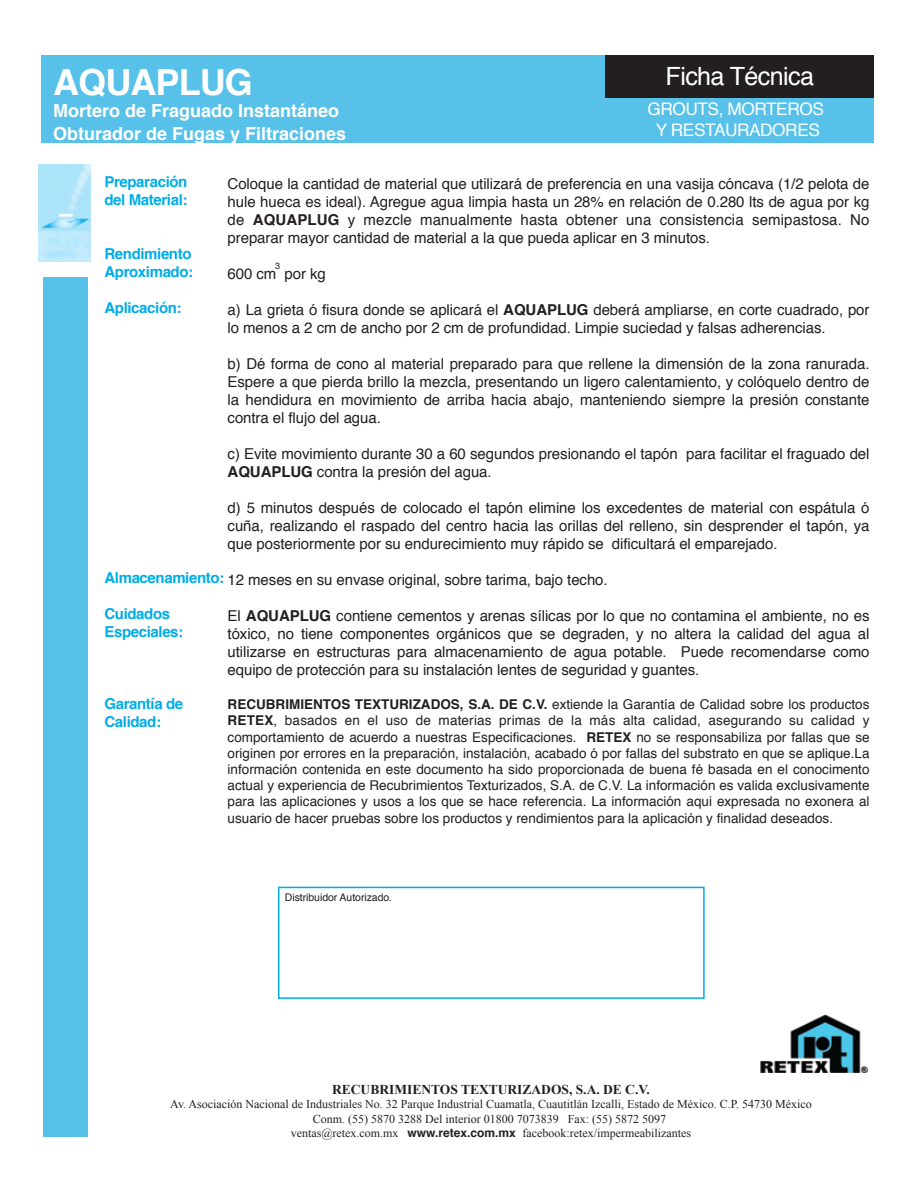
<style>
.page{position:relative;width:918px;height:1188px;background:#fff}
.page>*{position:absolute;margin:0;border:0;box-sizing:border-box;transform-origin:0 0}
.t1{font:700 36px "Helvetica";letter-spacing:-.025em;color:#fff}
.t2{font:25.05px "Helvetica";letter-spacing:-.025em;color:#fff}
.t3{font:700 18px/22.5px "Helvetica";color:#fff}
.t4{font:17.25px/20.7px "Helvetica";letter-spacing:-.025em;color:#fff;text-align:center}
.t5{font:15px/18px "Helvetica";letter-spacing:-.005em;color:#231f20;text-align:justify}
.t6{font:700 15px/18px "Helvetica";letter-spacing:-.025em;color:#00ade8}
.t7{font:13.5px/16.2px "Helvetica";color:#231f20;text-align:justify}
.t8{font:700 13.5px "Times New Roman";color:#231f20}
.t9{font:12px/14.4px "Times New Roman";color:#231f20;text-align:center}
.t10{font:10.5px "Helvetica";letter-spacing:-.005em;color:#231f20}
.t11{font:9px "Helvetica";color:#231f20}
.s1{font-weight:700}
.s2{font-family:"Helvetica";font-weight:700}
</style>
<div class="page">
<img style="left:38px;top:164px;width:53px;height:98px">
<div style="left:41px;top:55px;width:833px;height:88px;background:#58c1e9"></div>
<div style="left:605px;top:55px;width:269px;height:43px;background:#231f20"></div>
<img style="left:760px;top:1014px;width:108px;height:58px">
<div style="left:44px;top:277px;width:44px;height:859px;background:#58c1e9"></div>
<div style="left:278px;top:887px;width:427px;height:112px;border:2px solid #00ade8"></div>
<h1 class="t1" style="left:53px;top:53px;width:201px">AQUAPLUG</h1>
<p class="t3" style="left:53px;top:100px;width:295px">Mortero de Fraguado Instantáneo<br>Obturador de Fugas y Filtraciones</p>
<h2 class="t2" style="left:666px;top:57px;width:150px">Ficha Técnica</h2>
<p class="t4" style="left:647px;top:100px;width:178px">GROUTS, MORTEROS<br>Y RESTAURADORES</p>
<p class="t6" style="left:104px;top:173px;width:85px">Preparación del Material:</p>
<p class="t5" style="left:228px;top:175px;width:643px">Coloque la cantidad de material que utilizará de preferencia en una vasija cóncava (1/2 pelota de hule hueca es ideal). Agregue agua limpia hasta un 28% en relación de 0.280 lts de agua por kg de <span class="s1">AQUAPLUG</span> y mezcle manualmente hasta obtener una consistencia semipastosa. No preparar mayor cantidad de material a la que pueda aplicar en 3 minutos.</p>
<p class="t5" style="left:228px;top:265px;width:100px">600 cm por kg</p>
<p class="t5" style="left:228px;top:301px;width:643px">a) La grieta ó fisura donde se aplicará el <span class="s1">AQUAPLUG</span> deberá ampliarse, en corte cuadrado, por lo menos a 2 cm de ancho por 2 cm de profundidad. Limpie suciedad y falsas adherencias.</p>
<p class="t5" style="left:228px;top:355px;width:643px">b) Dé forma de cono al material preparado para que rellene la dimensión de la zona ranurada.<br>Espere a que pierda brillo la mezcla, presentando un ligero calentamiento, y colóquelo dentro de la hendidura en movimiento de arriba hacia abajo, manteniendo siempre la presión constante contra el flujo del agua.</p>
<p class="t5" style="left:228px;top:445px;width:643px">c) Evite movimiento durante 30 a 60 segundos presionando el tapón para facilitar el fraguado del<br><span class="s1">AQUAPLUG</span> contra la presión del agua.</p>
<p class="t5" style="left:228px;top:499px;width:643px">d) 5 minutos después de colocado el tapón elimine los excedentes de material con espátula ó cuña, realizando el raspado del centro hacia las orillas del relleno, sin desprender el tapón, ya que posteriormente por su endurecimiento muy rápido se dificultará el emparejado.</p>
<p class="t5" style="left:228px;top:571px;width:382px">12 meses en su envase original, sobre tarima, bajo techo.</p>
<p class="t5" style="left:228px;top:607px;width:643px">El <span class="s1">AQUAPLUG</span> contiene cementos y arenas sílicas por lo que no contamina el ambiente, no es tóxico, no tiene componentes orgánicos que se degraden, y no altera la calidad del agua al utilizarse en estructuras para almacenamiento de agua potable. Puede recomendarse como equipo de protección para su instalación lentes de seguridad y guantes.</p>
<p class="t7" style="left:228px;top:697px;width:644px"><span class="s1">RECUBRIMIENTOS TEXTURIZADOS, S.A. DE C.V.</span> extiende la Garantía de Calidad sobre los productos <span class="s1">RETEX</span>, basados en el uso de materias primas de la más alta calidad, asegurando su calidad y comportamiento de acuerdo a nuestras Especificaciones. <span class="s1">RETEX</span> no se responsabiliza por fallas que se originen por errores en la preparación, instalación, acabado ó por fallas del substrato en que se aplique.La información contenida en este documento ha sido proporcionada de buena fé basada en el conocimento actual y experiencia de Recubrimientos Texturizados, S.A. de C.V. La información es valida exclusivamente para las aplicaciones y usos a los que se hace referencia. La información aqui expresada no exonera al usuario de hacer pruebas sobre los productos y rendimientos para la aplicación y finalidad deseados.</p>
<p class="t6" style="left:104px;top:245px;width:90px">Rendimiento<br>Aproximado:</p>
<p class="t6" style="left:104px;top:299px;width:79px">Aplicación:</p>
<p class="t11" style="left:275px;top:259px;width:7px">3</p>
<p class="t6" style="left:104px;top:569px;width:121px">Almacenamiento:</p>
<p class="t6" style="left:104px;top:605px;width:80px">Cuidados<br>Especiales:</p>
<p class="t6" style="left:104px;top:695px;width:80px">Garantía de<br>Calidad:</p>
<p class="t10" style="left:285px;top:889px;width:109px">Distribuidor Autorizado.</p>
<p class="t8" style="left:332px;top:1080px;width:319px">RECUBRIMIENTOS TEXTURIZADOS, S.A. DE C.V.</p>
<p class="t9" style="left:170px;top:1097px;width:643px">Av. Asociación Nacional de Industriales No. 32 Parque Industrial Cuamatla, Cuautitlán Izcalli, Estado de México. C.P. 54730 México<br>Conm. (55) 5870 3288 Del interior 01800 7073839 Fax: (55) 5872 5097<br>ventas@retex.com.mx <span class="s2">www.retex.com.mx</span> facebook:retex/impermeabilizantes</p>
</div>
